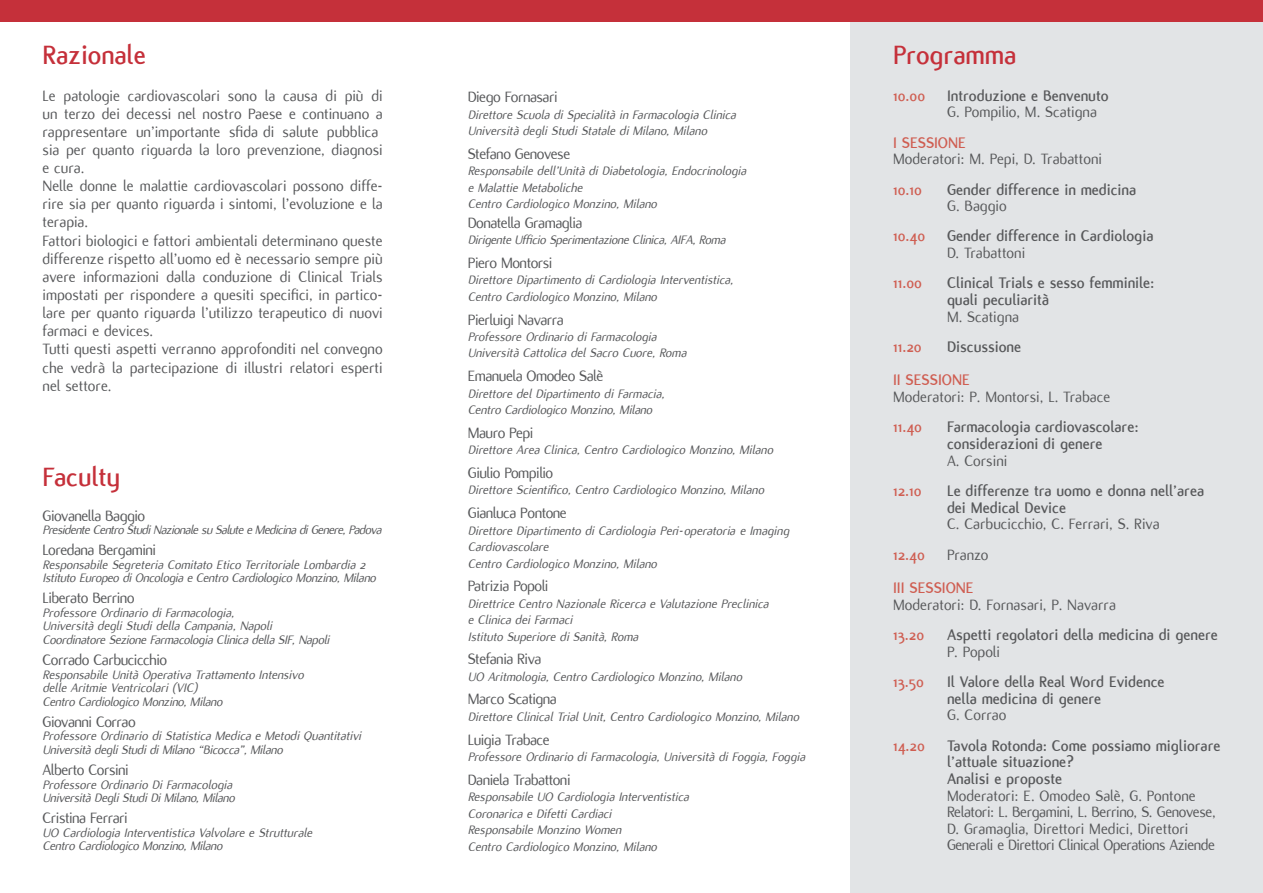
<style>
.page{position:relative;width:1263px;height:893px;background:#fff}
.page>*{position:absolute;margin:0;border:0;box-sizing:border-box;transform-origin:0 0}
._02-Programma{font:700 28.5px "Flux";color:#c5303a}
._02-Programma-2{font:16.5px/18.1px "Flux";color:#57585a}
._02-Programma-3{font:700 16.5px/16.6px "Flux";color:#57585a}
._02-Programma-4{font:16.5px "Flux";letter-spacing:-.03em;color:#57585a}
._02-Programma-5{font:16.5px/16.6px "Flux";letter-spacing:-.025em;color:#57585a}
._02-Programma-6{font:700 16.5px "Flux";color:#cf5e52}
._02-Programma-7{font:italic 13.5px/16.5px "Flux";color:#57585a}
._02-Programma-8{font:italic 13.5px/13.5px "Flux";letter-spacing:-.02em;color:#57585a}
._02-Programma-9{font:italic 13.5px "Flux";letter-spacing:-.04em;color:#57585a}
.s1{font-style:inherit}
</style>
<div class="page">
<div style="left:850px;top:0;width:413px;height:893px;background:#e2e4e6"></div>
<div style="left:0;top:0;width:1263px;height:21px;background:#c5303a"></div>
<p class="_02-Programma" style="left:43px;top:39px;width:105px">Razionale</p>
<p class="_02-Programma-2" style="left:43px;top:86px;width:342px">Le patologie cardiovascolari sono la causa di più di un terzo dei decessi nel nostro Paese e continuano a rappresentare un’importante sfida di salute pubblica sia per quanto riguarda la loro prevenzione, diagnosi e cura.<br>Nelle donne le malattie cardiovascolari possono diffe&shy;rire sia per quanto riguarda i sintomi, l’evoluzione e la terapia.<br>Fattori biologici e fattori ambientali determinano queste differenze rispetto all’uomo ed è necessario sempre più avere informazioni dalla conduzione di Clinical Trials impostati per rispondere a quesiti specifici, in partico&shy;lare per quanto riguarda l’utilizzo terapeutico di nuovi farmaci e devices.<br>Tutti questi aspetti verranno approfonditi nel convegno che vedrà la partecipazione di illustri relatori esperti nel settore.</p>
<p class="_02-Programma" style="left:43px;top:461px;width:79px">Faculty</p>
<p class="_02-Programma-4" style="left:43px;top:506px;width:104px">Giovanella Baggio</p>
<p class="_02-Programma-9" style="left:43px;top:523px;width:340px">Presidente Centro Studi Nazionale su Salute e Medicina di Genere, Padova</p>
<p class="_02-Programma-4" style="left:43px;top:541px;width:115px">Loredana Bergamini</p>
<p class="_02-Programma-8" style="left:43px;top:558px;width:335px">Responsabile Segreteria Comitato Etico Territoriale Lombardia 2<br>Istituto Europeo di Oncologia e Centro Cardiologico Monzino, Milano</p>
<p class="_02-Programma-4" style="left:43px;top:589px;width:94px">Liberato Berrin<span class="s1">o</span></p>
<p class="_02-Programma-7" style="left:43px;top:606px;width:288px;line-height:13.6px">Professore Ordinario di Farmacologia,<br>Università degli Studi della Campania, Napoli<br>Coordinatore Sezione Farmacologia Clinica della SIF, Napoli</p>
<p class="_02-Programma-4" style="left:43px;top:651px;width:126px">Corrado Carbucicchio</p>
<p class="_02-Programma-7" style="left:43px;top:668px;width:263px;line-height:13.6px">Responsabile Unità Operativa Trattamento Intensivo delle Aritmie Ventricolari (VIC)<br>Centro Cardiologico Monzino, Milano</p>
<p class="_02-Programma-4" style="left:43px;top:712px;width:95px">Giovanni Corrao</p>
<p class="_02-Programma-7" style="left:43px;top:729px;width:320px;line-height:13.5px">Professore Ordinario di Statistica Medica e Metodi Quantitativi<br>Università degli Studi di Milano “Bicocca”, Milano</p>
<p class="_02-Programma-4" style="left:43px;top:760px;width:88px">Alberto Corsini</p>
<p class="_02-Programma-7" style="left:43px;top:776px;width:191px">Professore Ordinario Di Farmacologia</p>
<p class="_02-Programma-8" style="left:43px;top:791px;width:194px">Università Degli Studi Di Milano, Milano</p>
<p class="_02-Programma-4" style="left:43px;top:809px;width:87px">Cristina Ferrari</p>
<p class="_02-Programma-7" style="left:43px;top:824px;width:271px">UO Cardiologia Interventistica Valvolare e Strutturale</p>
<p class="_02-Programma-8" style="left:43px;top:840px;width:181px">Centro Cardiologico Monzino, Milano</p>
<p class="_02-Programma-4" style="left:468px;top:88px;width:91px">Diego Fornasari</p>
<p class="_02-Programma-7" style="left:468px;top:106px;width:270px">Direttore Scuola di Specialità in Farmacologia Clinica<br>Università degli Studi Statale di Milano, Milano</p>
<p class="_02-Programma-4" style="left:468px;top:145px;width:104px">Stefano Genovese</p>
<p class="_02-Programma-7" style="left:468px;top:163px;width:280px">Responsabile dell’Unità di Diabetologia, Endocrinologia e Malattie Metaboliche<br>Centro Cardiologico Monzino, Milano</p>
<p class="_02-Programma-4" style="left:468px;top:214px;width:116px">Donatella Gramaglia</p>
<p class="_02-Programma-8" style="left:468px;top:233px;width:259px">Dirigente Ufficio Sperimentazione Clinica, AIFA, Roma</p>
<p class="_02-Programma-4" style="left:468px;top:254px;width:86px">Piero Montorsi</p>
<p class="_02-Programma-7" style="left:468px;top:272px;width:267px">Direttore Dipartimento di Cardiologia Interventistica,<br>Centro Cardiologico Monzino, Milano</p>
<p class="_02-Programma-4" style="left:468px;top:310px;width:98px">Pierluigi Navarra</p>
<p class="_02-Programma-7" style="left:468px;top:329px;width:220px">Professore Ordinario di Farmacologia<br>Università Cattolica del Sacro Cuore, Roma</p>
<p class="_02-Programma-4" style="left:468px;top:367px;width:137px">Emanuela Omodeo Salè</p>
<p class="_02-Programma-7" style="left:468px;top:385px;width:198px">Direttore del Dipartimento di Farmacia,<br>Centro Cardiologico Monzino, Milano</p>
<p class="_02-Programma-4" style="left:468px;top:424px;width:67px">Mauro Pepi</p>
<p class="_02-Programma-7" style="left:468px;top:442px;width:307px">Direttore Area Clinica, Centro Cardiologico Monzino, Milano</p>
<p class="_02-Programma-4" style="left:468px;top:464px;width:87px">Giulio Pompilio</p>
<p class="_02-Programma-7" style="left:468px;top:482px;width:298px">Direttore Scientifico, Centro Cardiologico Monzino, Milano</p>
<p class="_02-Programma-4" style="left:468px;top:504px;width:101px">Gianluca Pontone</p>
<p class="_02-Programma-7" style="left:468px;top:522px;width:323px">Direttore Dipartimento di Cardiologia Peri-operatoria e Imaging<br>Cardiovascolare<br>Centro Cardiologico Monzino, Milano</p>
<p class="_02-Programma-4" style="left:468px;top:577px;width:82px">Patrizia Popoli</p>
<p class="_02-Programma-7" style="left:468px;top:595px;width:302px">Direttrice Centro Nazionale Ricerca e Valutazione Preclinica e Clinica dei Farmaci<br>Istituto Superiore di Sanità, Roma</p>
<p class="_02-Programma-4" style="left:468px;top:650px;width:75px">Stefania Riva</p>
<p class="_02-Programma-7" style="left:468px;top:668px;width:276px">UO Aritmologia, Centro Cardiologico Monzino, Milano</p>
<p class="_02-Programma-4" style="left:468px;top:690px;width:91px">Marco Scatigna</p>
<p class="_02-Programma-7" style="left:468px;top:708px;width:333px">Direttore Clinical Trial Unit, Centro Cardiologico Monzino, Milano</p>
<p class="_02-Programma-4" style="left:468px;top:730px;width:83px">Luigia Trabace</p>
<p class="_02-Programma-7" style="left:468px;top:749px;width:339px">Professore Ordinario di Farmacologia, Università di Foggia, Foggia</p>
<p class="_02-Programma-4" style="left:468px;top:770px;width:104px">Daniela Trabattoni</p>
<p class="_02-Programma-7" style="left:468px;top:789px;width:223px">Responsabile UO Cardiologia Interventistica Coronarica e Difetti Cardiaci<br>Responsabile Monzino Women<br>Centro Cardiologico Monzino, Milano</p>
<p class="_02-Programma" style="left:893px;top:39px;width:125px">Programma</p>
<p class="_02-Programma-6" style="left:893px;top:86px;width:34px">10.00</p>
<p class="_02-Programma-3" style="left:947px;top:87px;width:163px">Introduzione e Benvenuto</p>
<p class="_02-Programma-2" style="left:947px;top:103px;width:151px">G. Pompilio, M. Scatigna</p>
<p class="_02-Programma-6" style="left:893px;top:133px;width:74px">I SESSIONE</p>
<p class="_02-Programma-2" style="left:893px;top:150px;width:210px">Moderatori: M. Pepi, D. Trabattoni</p>
<p class="_02-Programma-6" style="left:893px;top:180px;width:31px">10.10</p>
<p class="_02-Programma-3" style="left:947px;top:181px;width:191px">Gender difference in medicina</p>
<p class="_02-Programma-2" style="left:947px;top:197px;width:61px">G. Baggio</p>
<p class="_02-Programma-6" style="left:893px;top:227px;width:34px">10.40</p>
<p class="_02-Programma-3" style="left:947px;top:228px;width:208px">Gender difference in Cardiologia</p>
<p class="_02-Programma-2" style="left:947px;top:244px;width:80px">D. Trabattoni</p>
<p class="_02-Programma-6" style="left:893px;top:274px;width:31px">11.00</p>
<p class="_02-Programma-3" style="left:947px;top:275px;width:209px">Clinical Trials e sesso femminile:</p>
<p class="_02-Programma-3" style="left:947px;top:292px;width:104px">quali peculiarità</p>
<p class="_02-Programma-2" style="left:947px;top:308px;width:74px">M. Scatigna</p>
<p class="_02-Programma-6" style="left:893px;top:338px;width:30px">11.20</p>
<p class="_02-Programma-3" style="left:947px;top:339px;width:76px">Discussione</p>
<p class="_02-Programma-6" style="left:893px;top:371px;width:78px">II SESSIONE</p>
<p class="_02-Programma-2" style="left:893px;top:388px;width:219px">Moderatori: P. Montorsi, L. Trabace</p>
<p class="_02-Programma-6" style="left:893px;top:418px;width:31px">11.40</p>
<p class="_02-Programma-3" style="left:947px;top:419px;width:193px">Farmacologia cardiovascolare: considerazioni di genere</p>
<p class="_02-Programma-2" style="left:947px;top:452px;width:62px">A. Corsini</p>
<p class="_02-Programma-6" style="left:893px;top:481px;width:30px">12.10</p>
<p class="_02-Programma-3" style="left:947px;top:482px;width:259px">Le differenze tra uomo e donna nell’area dei Medical Device</p>
<p class="_02-Programma-2" style="left:947px;top:515px;width:214px">C. Carbucicchio, C. Ferrari, S. Riva</p>
<p class="_02-Programma-6" style="left:893px;top:545px;width:33px">12.40</p>
<p class="_02-Programma-2" style="left:947px;top:545px;width:43px">Pranzo</p>
<p class="_02-Programma-6" style="left:893px;top:578px;width:82px">III SESSIONE</p>
<p class="_02-Programma-2" style="left:893px;top:595px;width:224px">Moderatori: D. Fornasari, P. Navarra</p>
<p class="_02-Programma-6" style="left:893px;top:625px;width:33px">13.20</p>
<p class="_02-Programma-3" style="left:947px;top:626px;width:272px">Aspetti regolatori della medicina di genere</p>
<p class="_02-Programma-2" style="left:947px;top:642px;width:55px">P. Popoli</p>
<p class="_02-Programma-6" style="left:893px;top:672px;width:33px">13.50</p>
<p class="_02-Programma-3" style="left:947px;top:673px;width:219px">Il Valore della Real Word Evidence nella medicina di genere</p>
<p class="_02-Programma-2" style="left:947px;top:706px;width:61px">G. Corrao</p>
<p class="_02-Programma-6" style="left:893px;top:736px;width:33px">14.20</p>
<p class="_02-Programma-3" style="left:947px;top:737px;width:275px">Tavola Rotonda: Come possiamo migliorare</p>
<p class="_02-Programma-3" style="left:947px;top:754px;width:128px">l’attuale situazione?</p>
<p class="_02-Programma-3" style="left:947px;top:770px;width:117px">Analisi e proposte</p>
<p class="_02-Programma-2" style="left:947px;top:786px;width:250px">Moderatori: E. Omodeo Salè, G. Pontone</p>
<p class="_02-Programma-5" style="left:947px;top:804px;width:270px">Relatori: L. Bergamini, L. Berrino, S. Genovese,<br>D. Gramaglia, Direttori Medici, Direttori<br>Generali e Direttori Clinical Operations Aziende</p>
</div>
